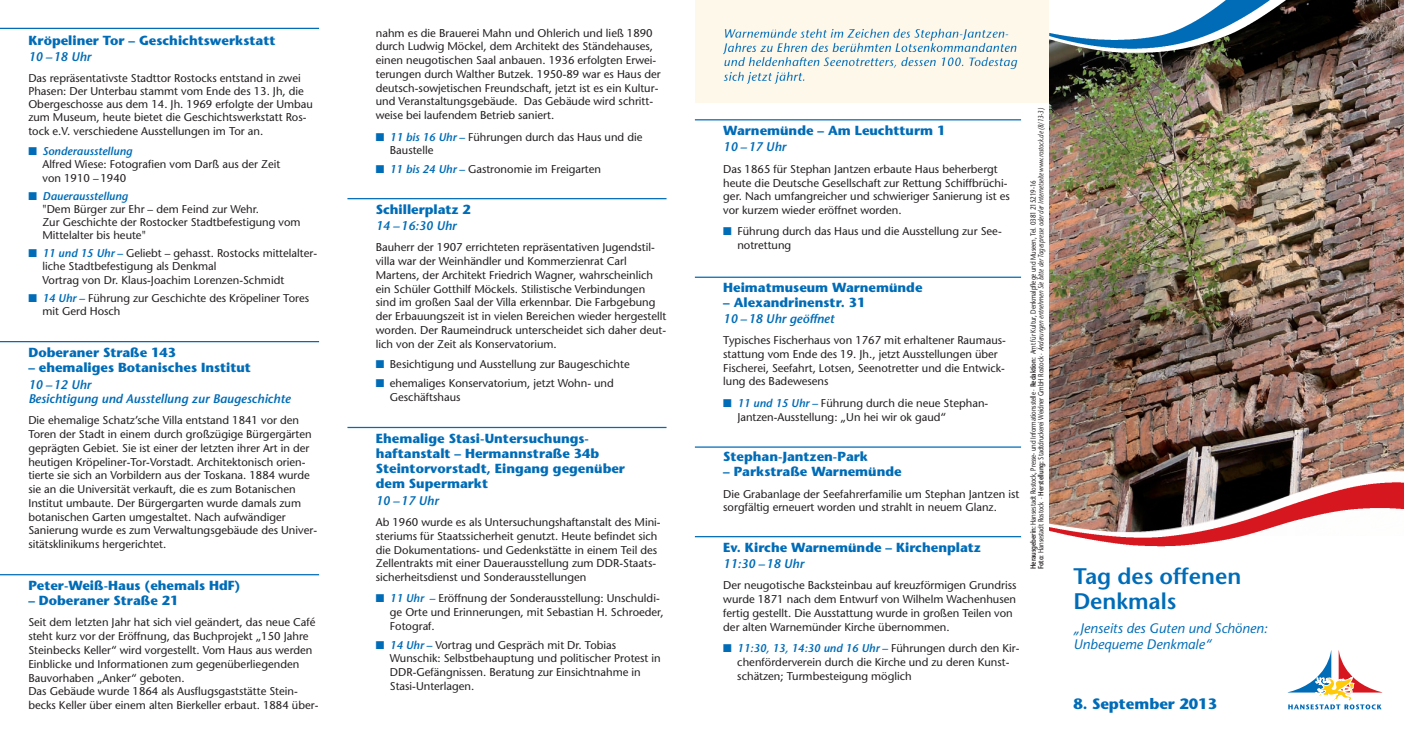
<style>
.page{position:relative;width:1404px;height:745px;background:#fff}
.page>*{position:absolute;margin:0;border:0;box-sizing:border-box;transform-origin:0 0}
.t1{font:600 22.5px/25px "Stone Sans";color:#006cb7}
.t2{font:700 15px "Stone Sans";color:#006cb7}
.t3{font:italic 13.75px/16.2px "Stone Sans";color:#006cb7}
.t4{font:700 13.12px/15px "Stone Sans";color:#006cb7}
.t5{font:italic 600 12.5px/14.4px "Stone Sans";color:#006cb7}
.t6{font:11.25px/13.8px "Stone Sans";color:#231f20}
.t7{font:7.5px/7.5px "Stone Sans";letter-spacing:-.015em;color:#231f20;scale:.82 1}
.s1{color:#006cb7}
.s2{font-weight:600;font-style:italic;color:#006cb7}
.s3{font-weight:600}
.s4{font-style:italic}
</style>
<div class="page">
<div style="left:694px;top:0;width:355px;height:103px;background:#fef8eb"></div>
<img style="left:1049px;top:0;width:354px;height:464px">
<img style="left:1049px;top:464px;width:354px;height:83px">
<img style="left:1049px;top:482px;width:354px;height:63px">
<img style="left:1049px;top:0;width:253px;height:52px">
<img style="left:1049px;top:0;width:236px;height:49px">
<svg style="left:1287px;top:650px;width:94px;height:59px"></svg>
<hr style="left:347px;top:198px;width:319px;height:1px;background:#006cb7">
<hr style="left:347px;top:426px;width:319px;height:2px;background:#006cb7">
<hr style="left:0;top:28px;width:319px;height:1px;background:#006cb7">
<hr style="left:0;top:341px;width:319px;height:1px;background:#006cb7">
<hr style="left:0;top:573px;width:319px;height:2px;background:#006cb7">
<hr style="left:694px;top:119px;width:326px;height:1px;background:#006cb7">
<hr style="left:694px;top:276px;width:326px;height:2px;background:#006cb7">
<hr style="left:694px;top:446px;width:326px;height:1px;background:#006cb7">
<hr style="left:694px;top:535px;width:326px;height:2px;background:#006cb7">
<p class="t4" style="left:28px;top:34px;width:249px">Kröpeliner Tor – Geschichtswerkstatt</p>
<p class="t5" style="left:28px;top:51px;width:64px">10 –18 Uhr</p>
<p class="t6" style="left:28px;top:73px;width:286px;line-height:13.1px">Das repräsentativste Stadttor Rostocks entstand in zwei Phasen: Der Unterbau stammt vom Ende des 13. Jh, die Obergeschosse aus dem 14. Jh. 1969 erfolgte der Umbau zum Museum, heute bietet die Geschichtswerkstatt Ros - tock e.V. verschiedene Ausstellungen im Tor an.</p>
<p class="t6" style="left:43px;top:146px;width:239px;line-height:13.1px;text-indent:-14px"><span class="s1">■</span> <span class="s2">Sonderausstellung<br></span>Alfred Wiese: Fotografien vom Darß aus der Zeit von 1910 – 1940</p>
<p class="t6" style="left:42px;top:190px;width:259px;line-height:13.1px;text-indent:-14px"><span class="s1">■</span> <span class="s2">Dauerausstellung<br></span>"Dem Bürger zur Ehr – dem Feind zur Wehr.<br>Zur Geschichte der Rostocker Stadtbefestigung vom Mittel alter bis heute"</p>
<p class="t6" style="left:42px;top:248px;width:276px;line-height:13.1px;text-indent:-14px"><span class="s1">■</span> <span class="s2">11 und 15 Uhr –</span> Geliebt – gehasst. Rostocks mittelalter&shy;liche Stadtbefestigung als Denkmal<br>Vortrag von Dr. Klaus-Joachim Lorenzen-Schmidt</p>
<p class="t6" style="left:42px;top:292px;width:268px;line-height:13.1px;text-indent:-14px"><span class="s1">■</span> <span class="s2">14 Uhr –</span> Führung zur Geschichte des Kröpeliner Tores mit Gerd Hosch</p>
<p class="t4" style="left:28px;top:346px;width:149px">Doberaner Straße 143</p>
<p class="t4" style="left:28px;top:361px;width:224px">– ehemaliges Bota nisches Institut</p>
<p class="t5" style="left:28px;top:378px;width:264px">10 –12 Uhr<br>Besichtigung und Ausstellung zur Bau geschichte</p>
<p class="t6" style="left:28px;top:414px;width:290px">Die ehemalige Schatz’sche Villa entstand 1841 vor den Toren der Stadt in einem durch großzügige Bürgergärten geprägten Gebiet. Sie ist einer der letzten ihrer Art in der heutigen Kröpeliner-Tor-Vorstadt. Architektonisch orien&shy;tierte sie sich an Vorbildern aus der Toskana. 1884 wurde sie an die Universität verkauft, die es zum Botanischen Institut umbaute. Der Bürgergarten wurde damals zum botanischen Garten umgestaltet. Nach aufwändiger Sanierung wurde es zum Verwaltungsgebäude des Univer&shy;sitätsklinikums hergerichtet.</p>
<p class="t4" style="left:28px;top:579px;width:213px">Peter-Weiß-Haus (ehemals HdF)</p>
<p class="t4" style="left:28px;top:594px;width:151px">– Dobe raner Straße 21</p>
<p class="t6" style="left:28px;top:616px;width:291px">Seit dem letzten Jahr hat sich viel geändert, das neue Café steht kurz vor der Eröffnung, das Buchprojekt „150 Jahre Steinbecks Keller“ wird vorgestellt. Vom Haus aus werden Einblicke und Informationen zum gegenüberliegenden Bauvorhaben „Anker“ geboten.<br>Das Gebäude wurde 1864 als Ausflugsgaststätte Stein&shy;becks Keller über einem alten Bierkeller erbaut. 1884 über-</p>
<p class="t6" style="left:376px;top:27px;width:286px">nahm es die Brauerei Mahn und Ohlerich und ließ 1890 durch Ludwig Möckel, dem Architekt des Ständehauses, einen neugotischen Saal anbauen. 1936 erfolgten Erwei - terungen durch Walther Butzek. 1950-89 war es Haus der deutsch-sowjetischen Freundschaft, jetzt ist es ein Kultur&shy;und Veranstaltungsgebäude. Das Gebäude wird schritt&shy;weise bei laufendem Betrieb saniert.</p>
<p class="t6" style="left:390px;top:131px;width:254px;text-indent:-14px"><span class="s1">■</span> <span class="s2">11 bis 16 Uhr –</span> Führungen durch das Haus und die<br>Baustelle</p>
<p class="t6" style="left:376px;top:163px;width:227px"><span class="s1">■</span> <span class="s2">11 bis 24 Uhr –</span> Gastronomie im Freigarten</p>
<p class="t4" style="left:376px;top:203px;width:97px">Schillerplatz 2</p>
<p class="t5" style="left:376px;top:220px;width:82px">14 –16:30 Uhr</p>
<p class="t6" style="left:376px;top:241px;width:292px">Bauherr der 1907 errichteten repräsentativen Jugendstil - villa war der Weinhändler und Kommerzienrat Carl Martens, der Architekt Friedrich Wagner, wahrscheinlich ein Schüler Gotthilf Möckels. Stilistische Verbindungen sind im großen Saal der Villa erkennbar. Die Farbgebung der Erbauungszeit ist in vielen Bereichen wieder hergestellt worden. Der Raumeindruck unterscheidet sich daher deut&shy;lich von der Zeit als Konservatorium.</p>
<p class="t6" style="left:376px;top:358px;width:255px"><span class="s1">■</span> Besichtigung und Ausstellung zur Baugeschichte</p>
<p class="t6" style="left:390px;top:377px;width:225px;text-indent:-14px"><span class="s1">■</span> ehemaliges Konservatorium, jetzt Wohn- und<br>Geschäftshaus</p>
<p class="t4" style="left:376px;top:432px;width:251px">Ehemalige Stasi-Untersuchungs -<br>haft anstalt – Hermannstraße 34b<br>Steintorvorstadt, Eingang gegenüber dem Supermarkt</p>
<p class="t5" style="left:376px;top:494px;width:64px">10 –17 Uhr</p>
<p class="t6" style="left:376px;top:516px;width:286px">Ab 1960 wurde es als Untersuchungshaftanstalt des Mini&shy;steriums für Staatssicherheit genutzt. Heute befindet sich die Dokumentations- und Gedenkstätte in einem Teil des Zellentrakts mit einer Dauerausstellung zum DDR-Staats - sicherheitsdienst und Sonderausstellungen</p>
<p class="t6" style="left:390px;top:592px;width:275px;text-indent:-14px"><span class="s1">■</span> <span class="s2">11 Uhr –</span> Eröffnung der Sonderausstellung: Unschuldi&shy;ge Orte und Erinnerungen, mit Sebastian H. Schroeder,<br>Fotograf.</p>
<p class="t6" style="left:390px;top:638px;width:272px;text-indent:-14px"><span class="s1">■</span> <span class="s2">14 Uhr –</span> Vortrag und Gespräch mit Dr. Tobias Wunschik: Selbstbehauptung und politischer Protest in DDR-Gefängnissen. Beratung zur Einsichtnahme in Stasi-Unterlagen.</p>
<p class="t5" style="left:723px;top:27px;width:295px">Warnemünde steht im Zeichen des Stephan-Jantzen-Jahres zu Ehren des berühmten Lotsenkommandanten und heldenhaften Seenotretters, dessen 100. Todestag sich jetzt jährt.</p>
<p class="t4" style="left:723px;top:124px;width:223px">Warnemünde – Am Leuchtturm 1</p>
<p class="t5" style="left:723px;top:141px;width:64px">10 –17 Uhr</p>
<p class="t6" style="left:723px;top:163px;width:288px">Das 1865 für Stephan Jantzen erbaute Haus beherbergt heute die Deutsche Gesellschaft zur Rettung Schiffbrüchi&shy;ger. Nach umfangreicher und schwieriger Sanierung ist es vor kurzem wieder eröffnet worden.</p>
<p class="t6" style="left:737px;top:225px;width:266px;text-indent:-14px"><span class="s1">■</span> Führung durch das Haus und die Ausstellung zur See - notrettung</p>
<p class="t4" style="left:723px;top:281px;width:201px">Heimatmuseum Warnemünde</p>
<p class="t4" style="left:723px;top:296px;width:144px">– Alexan drinenstr. 31</p>
<p class="t5" style="left:723px;top:312px;width:112px">10 –18 Uhr geöffnet</p>
<p class="t6" style="left:723px;top:334px;width:284px">Typisches Fischerhaus von 1767 mit erhaltener Raumaus&shy;stattung vom Ende des 19. Jh., jetzt Ausstellungen über Fischerei, Seefahrt, Lotsen, Seenotretter und die Entwick&shy;lung des Badewesens</p>
<p class="t6" style="left:737px;top:397px;width:252px;text-indent:-14px"><span class="s1">■</span> <span class="s2">11 und 15 Uhr –</span> Führung durch die neue Stephan-<br>Jantzen-Ausstellung: „Un hei wir ok gaud“</p>
<p class="t4" style="left:723px;top:450px;width:146px">Stephan-Jantzen-Park</p>
<p class="t4" style="left:723px;top:465px;width:180px">– Parkstraße Warnemünde</p>
<p class="t6" style="left:723px;top:487px;width:297px">Die Grabanlage der Seefahrerfamilie um Stephan Jantzen ist sorgfältig erneuert worden und strahlt in neuem Glanz.</p>
<p class="t4" style="left:723px;top:541px;width:259px">Ev. Kirche Warnemünde – Kirchenplatz</p>
<p class="t5" style="left:723px;top:557px;width:82px">11:30 –18 Uhr</p>
<p class="t6" style="left:723px;top:579px;width:295px">Der neugotische Backsteinbau auf kreuzförmigen Grund riss wurde 1871 nach dem Entwurf von Wilhelm Wachenhusen fertig gestellt. Die Ausstattung wurde in großen Teilen von der alten Warnemünder Kirche übernommen.</p>
<p class="t6" style="left:737px;top:642px;width:283px;text-indent:-14px"><span class="s1">■</span> <span class="s2">11:30, 13, 14:30 und 16 Uhr –</span> Führungen durch den Kir&shy;chenförderverein durch die Kirche und zu deren Kunst - schätzen; Turmbesteigung möglich</p>
<p class="t7" style="left:1030px;top:569px;width:563px;rotate:-90deg"><span class="s3">Herausgeberin:</span> Hansestadt Rostock, Presse- und Informationsstelle · <span class="s3">Redaktion:</span> Amt für Kultur, Denkmalpflege und Museen, Tel. 0381 215219-16<br><span class="s3">Foto:</span> Hansestadt Rostock · <span class="s3">Herstellung:</span> Stadtdruckerei Weidner GmbH Rostock · <span class="s4">Änderungen entnehmen Sie bitte der Tagespresse oder der Internetseite www.rostock.de (8/13-3)</span></p>
<h1 class="t1" style="left:1073px;top:566px;width:169px">Tag des offenen<br>Denkmals</h1>
<p class="t3" style="left:1073px;top:621px;width:196px">„Jenseits des Guten und Schönen:<br>Unbequeme Denkmale“</p>
<h2 class="t2" style="left:1073px;top:697px;width:145px">8. September 2013</h2>
</div>
